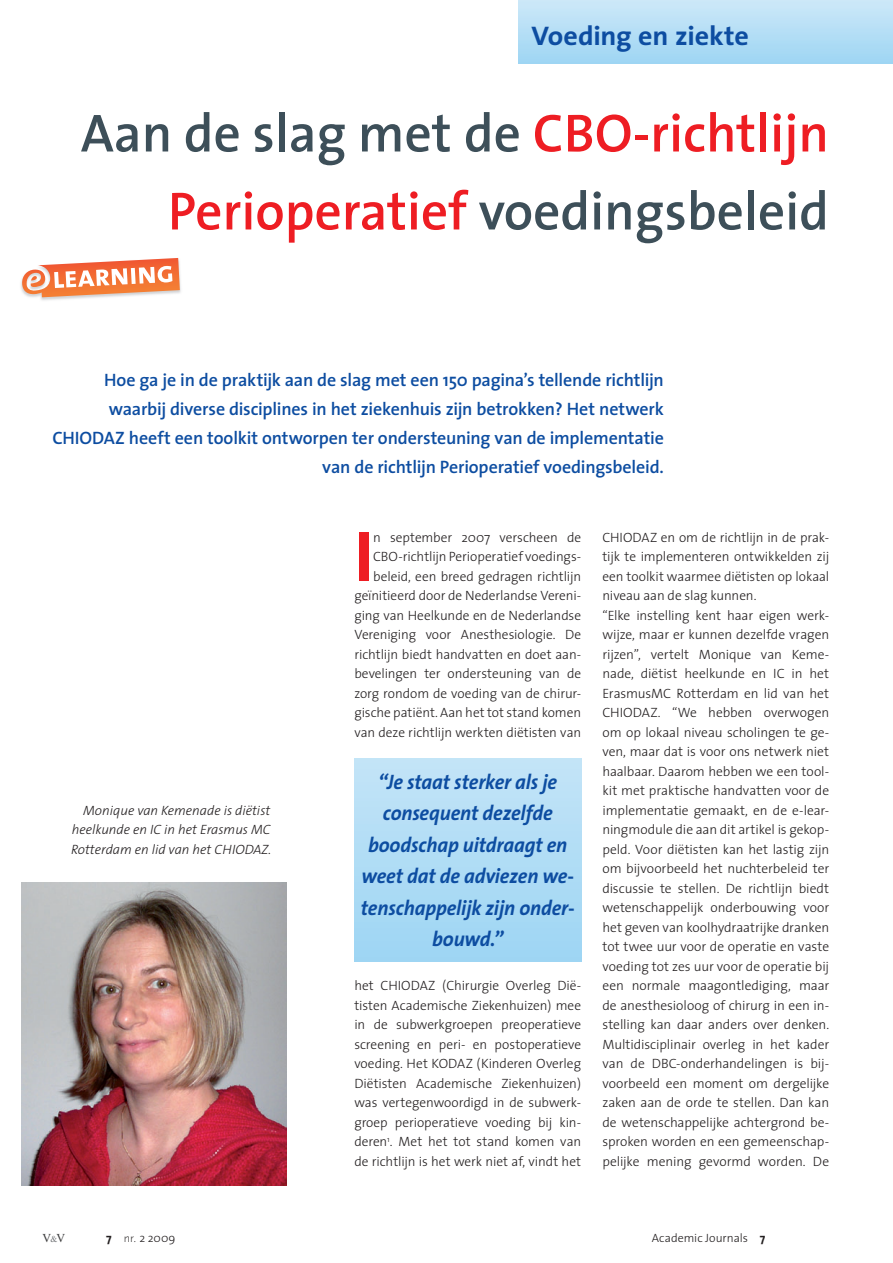
<style>
.page{position:relative;width:893px;height:1263px;background:#fff}
.page>*{position:absolute;margin:0;border:0;box-sizing:border-box;transform-origin:0 0}
.t1{font:700 71.25px "The Sans";color:#ee1d23}
.t2{font:600 54px/78px "The Sans";color:#3d4f59;text-align:right}
.t3{font:700 27px "The Sans";letter-spacing:-.01em;color:#0d4da1;scale:1.04 1}
.t4{font:italic 700 21px/31.5px "The Sans";letter-spacing:-.01em;color:#0d4da1;text-align:center;scale:.95 1}
.t5{font:600 18px/29.2px "The Sans";letter-spacing:-.01em;color:#0d4da1;text-align:right}
.t6{font:300 13.5px/19.5px "The Sans";letter-spacing:-.005em;color:#231f20;text-align:right}
.t7{font:italic 300 13.5px/19.5px "The Sans";color:#231f20;text-align:justify}
.t8{font:300 12px "The Sans";color:#231f20}
.t9{font:12px "Times New Roman";color:#3e3e3f}
.s1{color:#ee1d23}
.s2{font-size:9px;color:#76787b}
.s3{font-weight:700}
.s4{font-family:"Scala Sans"}
</style>
<div class="page">
<div style="left:519px;top:0;width:374px;height:64px;background:linear-gradient(to bottom,#cde8f8,#9fd5f3)"></div>
<div style="left:354px;top:758px;width:227px;height:204px;background:linear-gradient(to bottom,#c4e4f7,#9ed5f3)"></div>
<img style="left:21px;top:279px;width:160px;height:22px">
<svg style="left:22px;top:258px;width:158px;height:39px"></svg>
<img style="left:21px;top:882px;width:265px;height:303px">
<h3 class="t3" style="left:531px;top:13px;width:210px">Voeding en ziekte</h3>
<h2 class="t2" style="left:81px;top:93px;width:750px">Aan de slag met de <span class="s1">CBO-richtlijn<br>Perioperatief</span> voedingsbeleid</h2>
<p class="t5" style="left:53px;top:364px;width:613px">Hoe ga je in de praktijk aan de slag met een 150 pagina’s tellende richtlijn waarbij diverse disciplines in het ziekenhuis zijn betrokken? Het netwerk CHIODAZ heeft een toolkit ontworpen ter ondersteuning van de implementatie van de richtlijn Perioperatief voedingsbeleid.</p>
<p class="t7" style="left:71px;top:800px;width:202px;text-indent:12px">Monique van Kemenade is diëtist heelkunde en IC in het Erasmus MC Rotterdam en lid van het CHIODAZ.</p>
<p class="t6" style="left:354px;top:527px;width:228px">n september 2007 verscheen de CBO-richtlijn Perioperatief voedings&shy;beleid, een breed gedragen richtlijn geïnitieerd door de Nederlandse Vereni&shy;ging van Heelkunde en de Nederlandse Vereniging voor Anesthesiologie. De richtlijn biedt handvatten en doet aan&shy;bevelingen ter ondersteuning van de zorg rondom de voeding van de chirur&shy;gische patiënt. Aan het tot stand komen van deze richtlijn werkten diëtisten van</p>
<h1 class="t1" style="left:354px;top:497px;width:20px">I</h1>
<h3 class="t4" style="left:361px;top:765px;width:227px">“Je staat sterker als je consequent dezelfde boodschap uitdraagt en weet dat de adviezen we&shy;tenschappelijk zijn onder&shy;bouwd.”</h3>
<p class="t6" style="left:354px;top:975px;width:228px;text-align:justify">het CHIODAZ (Chirurgie Overleg Dië&shy;tisten Academische Ziekenhuizen) mee in de subwerkgroepen preoperatieve screening en peri- en postoperatieve voeding. Het KODAZ (Kinderen Overleg Diëtisten Academische Ziekenhuizen) was vertegenwoordigd in de subwerk&shy;groep perioperatieve voeding bij kin&shy;deren<sup>1</sup>. Met het tot stand komen van de richtlijn is het werk niet af, vindt het</p>
<p class="t6" style="left:602px;top:527px;width:228px;text-align:left">CHIODAZ en om de richtlijn in de prak&shy;tijk te implementeren ontwikkelden zij een toolkit waarmee diëtisten op lokaal niveau aan de slag kunnen.<br>“Elke instelling kent haar eigen werk&shy;wijze, maar er kunnen dezelfde vragen rijzen”, vertelt Monique van Keme&shy;nade, diëtist heelkunde en IC in het ErasmusMC Rotterdam en lid van het CHIODAZ. “We hebben overwogen om op lokaal niveau scholingen te ge&shy;ven, maar dat is voor ons netwerk niet haalbaar. Daarom hebben we een tool&shy;kit met praktische handvatten voor de implementatie gemaakt, en de e-lear&shy;ningmodule die aan dit artikel is gekop&shy;peld. Voor diëtisten kan het lastig zijn om bijvoorbeeld het nuchterbeleid ter discussie te stellen. De richtlijn biedt wetenschappelijk onderbouwing voor het geven van koolhydraatrijke dranken tot twee uur voor de operatie en vaste voeding tot zes uur voor de operatie bij een normale maagontlediging, maar de anesthesioloog of chirurg in een in&shy;stelling kan daar anders over denken.<br>Multidisciplinair overleg in het kader van de DBC-onderhandelingen is bij&shy;voorbeeld een moment om dergelijke zaken aan de orde te stellen. Dan kan de wetenschappelijke achtergrond be&shy;sproken worden en een gemeenschap&shy;pelijke mening gevormd worden. De</p>
<p class="t9" style="left:42px;top:1230px;width:24px">V<span class="s2">&amp;</span>V</p>
<p class="t8" style="left:106px;top:1228px;width:71px"><span class="s3">7</span> <span class="s4">nr.</span> 2 2009</p>
<p class="t8" style="left:652px;top:1228px;width:115px">Academic Journals <span class="s3">7</span></p>
</div>
